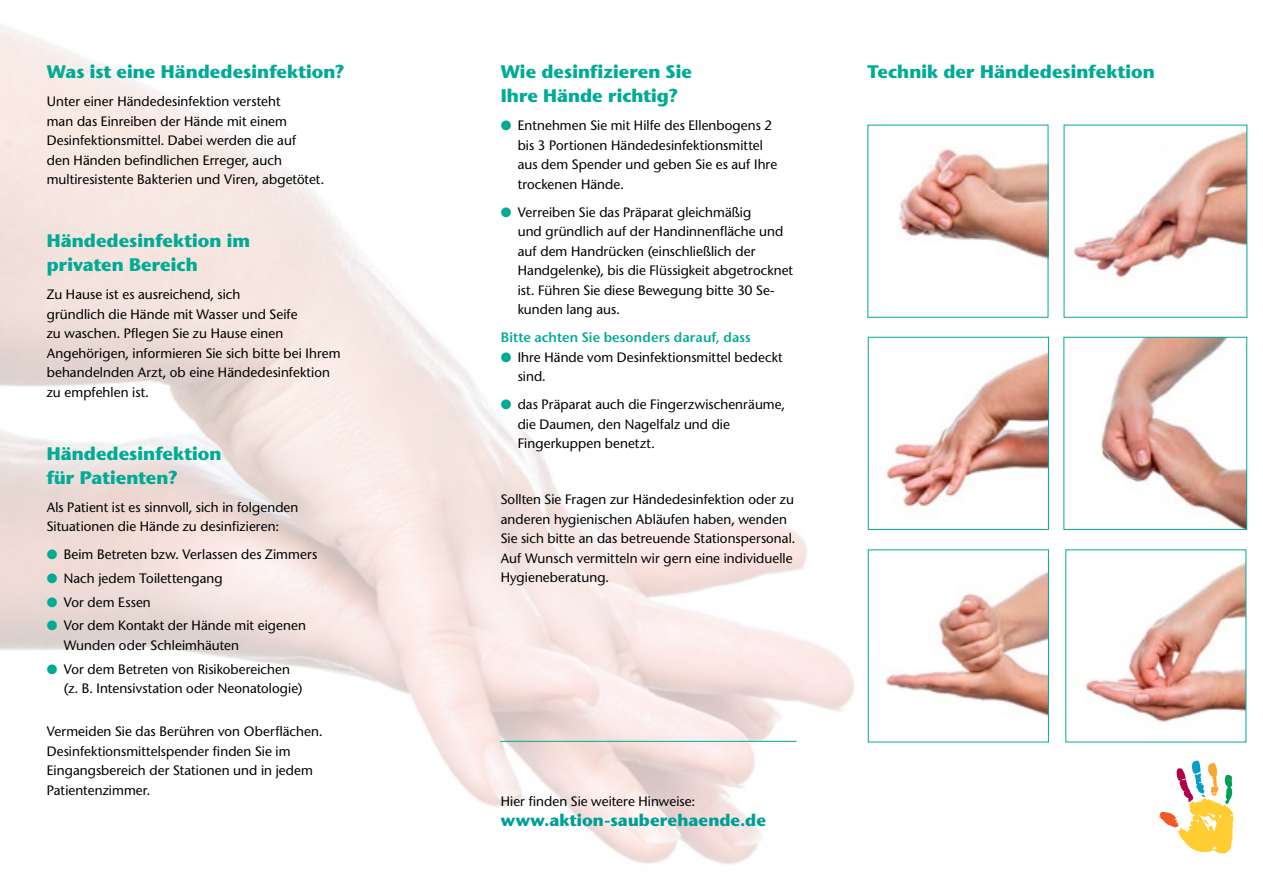
<style>
.page{position:relative;width:1263px;height:893px;background:#fff}
.page>*{position:absolute;margin:0;border:0;box-sizing:border-box;transform-origin:0 0}
.t1{font:700 18px/24px "Stone Sans BQ";letter-spacing:.005em;color:#00ab95}
.t2{font:700 16.5px "Stone Sans BQ";letter-spacing:.01em;color:#009e95}
.t3{font:500 13.5px/19.5px "Stone Sans BQ";letter-spacing:.01em;color:#000}
.t4{font:600 13.5px "Stone Sans BQ";letter-spacing:.01em;color:#00ab95}
.s1{color:#00ab95}
</style>
<div class="page">
<img style="left:1101px;top:339px;width:144px;height:189px">
<div style="left:1063px;top:337px;width:184px;height:193px;border:1px solid #00ab95"></div>
<img style="left:881px;top:572px;width:166px;height:144px">
<img style="left:1085px;top:562px;width:159px;height:160px">
<img style="left:897px;top:149px;width:149px;height:110px">
<img style="left:1073px;top:131px;width:172px;height:147px">
<img style="left:870px;top:352px;width:177px;height:173px">
<div style="left:868px;top:337px;width:181px;height:193px;border:1px solid #00ab95"></div>
<hr style="left:500px;top:741px;width:297px;height:1px;background:#00ab95">
<svg style="left:1160px;top:761px;width:73px;height:92px"></svg>
<h1 class="t1" style="left:47px;top:59px;width:299px">Was ist eine Händedesinfektion?</h1>
<p class="t3" style="left:47px;top:92px;width:279px">Unter einer Händedesinfektion versteht<br>man das Einreiben der Hände mit einem Desinfektionsmittel. Dabei werden die auf<br>den Händen befindlichen Erreger, auch multiresistente Bakterien und Viren, abgetötet.</p>
<h1 class="t1" style="left:47px;top:228px;width:205px">Händedesinfektion im privaten Bereich</h1>
<p class="t3" style="left:47px;top:285px;width:295px">Zu Hause ist es ausreichend, sich<br>gründlich die Hände mit Wasser und Seife<br>zu waschen. Pflegen Sie zu Hause einen Angehörigen, informieren Sie sich bitte bei Ihrem behandelnden Arzt, ob eine Händedesinfektion zu empfehlen ist.</p>
<h1 class="t1" style="left:47px;top:441px;width:176px">Händedesinfektion für Patienten?</h1>
<p class="t3" style="left:47px;top:497px;width:253px">Als Patient ist es sinnvoll, sich in folgenden<br>Situationen die Hände zu desinfizieren:</p>
<p class="t3" style="left:47px;top:545px;width:272px"><span class="s1">●</span> Beim Betreten bzw. Verlassen des Zimmers</p>
<p class="t3" style="left:47px;top:568px;width:177px"><span class="s1">●</span> Nach jedem Toilettengang</p>
<p class="t3" style="left:47px;top:592px;width:106px"><span class="s1">●</span> Vor dem Essen</p>
<p class="t3" style="left:64px;top:616px;width:244px;text-indent:-17px"><span class="s1">●</span> Vor dem Kontakt der Hände mit eigenen<br>Wunden oder Schleimhäuten</p>
<p class="t3" style="left:64px;top:659px;width:240px;text-indent:-17px"><span class="s1">●</span> Vor dem Betreten von Risikobereichen (z. B. Intensivstation oder Neonatologie)</p>
<p class="t3" style="left:47px;top:722px;width:277px">Vermeiden Sie das Berühren von Oberflächen.<br>Desinfektionsmittelspender finden Sie im Eingangsbereich der Stationen und in jedem Patientenzimmer.</p>
<h1 class="t1" style="left:501px;top:59px;width:193px">Wie desinfizieren Sie<br>Ihre Hände richtig?</h1>
<p class="t3" style="left:518px;top:116px;width:261px;text-indent:-17px"><span class="s1">●</span> Entnehmen Sie mit Hilfe des Ellenbogens 2 bis 3 Portionen Händedesinfektionsmittel aus dem Spender und geben Sie es auf Ihre trockenen Hände.</p>
<p class="t3" style="left:518px;top:202px;width:277px;text-indent:-17px"><span class="s1">●</span> Verreiben Sie das Präparat gleichmäßig<br>und gründlich auf der Handinnenfläche und auf dem Handrücken (einschließlich der Handgelenke), bis die Flüssigkeit abgetrocknet ist. Führen Sie diese Bewegung bitte 30 Se&shy;kunden lang aus.</p>
<p class="t4" style="left:501px;top:329px;width:252px">Bitte achten Sie besonders darauf, dass</p>
<p class="t3" style="left:518px;top:347px;width:267px;text-indent:-17px"><span class="s1">●</span> Ihre Hände vom Desinfektionsmittel bedeckt sind.</p>
<p class="t3" style="left:518px;top:394px;width:269px;text-indent:-17px"><span class="s1">●</span> das Präparat auch die Fingerzwischenräume, die Daumen, den Nagelfalz und die<br>Fingerkuppen benetzt.</p>
<p class="t3" style="left:501px;top:489px;width:296px">Sollten Sie Fragen zur Händedesinfektion oder zu anderen hygienischen Abläufen haben, wenden Sie sich bitte an das betreuende Stationspersonal.<br>Auf Wunsch vermitteln wir gern eine individuelle Hygieneberatung.</p>
<h1 class="t1" style="left:867px;top:59px;width:289px">Technik der Händedesinfektion</h1>
<p class="t3" style="left:501px;top:791px;width:196px">Hier finden Sie weitere Hinweise:</p>
<p class="t2" style="left:501px;top:809px;width:267px">www.aktion-sauberehaende.de</p>
</div>
